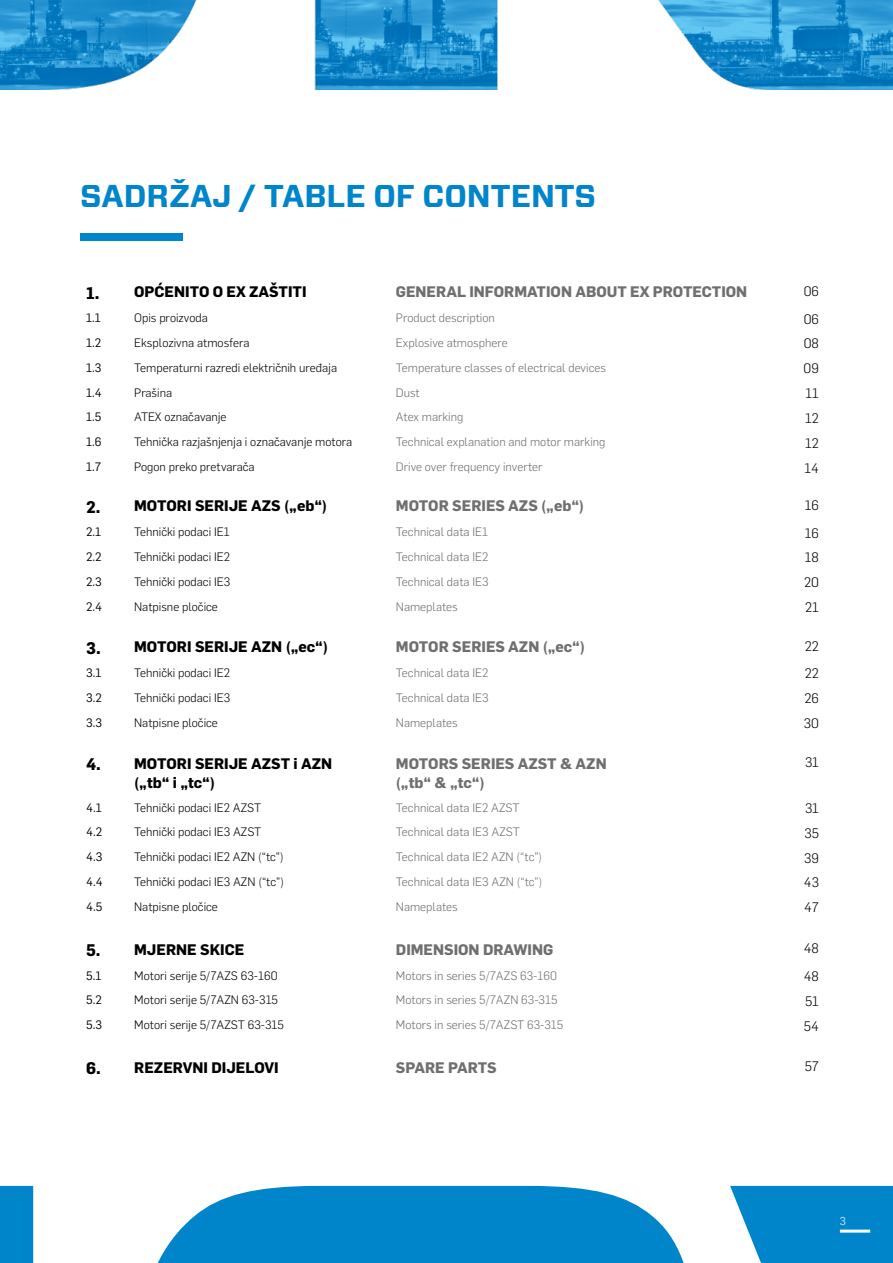
<style>
.page{position:relative;width:893px;height:1263px;background:#fff}
.page>*{position:absolute;margin:0;border:0;box-sizing:border-box;transform-origin:0 0}
.t1{font:700 31.5px "Forza";color:#0085cb}
.t2{font:700 15px/19.5px "Flama";color:#706f6f}
.t3{font:700 15px/19.5px "Flama";color:#000}
.t4{font:300 13.5px "Flama";color:#000}
.t5{font:300 12px "Flama";color:#000}
.t6{font:300 12px "Flama";color:#706f6f}
.t7{font:12px "Flama";color:#000}
.t8{font:300 11.25px "Flama";color:#fff}
.s1{font-size:16.5px}
</style>
<div class="page">
<div style="left:0;top:1186px;width:33px;height:77px;background:#0085cb"></div>
<svg style="left:730px;top:1186px;width:163px;height:77px"></svg>
<svg style="left:157px;top:1186px;width:527px;height:77px"></svg>
<hr style="left:840px;top:1229px;width:30px;height:3px;background:#fff">
<img style="left:0;top:0;width:893px;height:89px">
<div style="left:80px;top:233px;width:102px;height:8px;background:#0085cb"></div>
<h1 class="t1" style="left:80px;top:175px;width:517px">SADRŽAJ / TABLE OF CONTENTS</h1>
<p class="t3" style="left:86px;top:281px;width:222px"><span class="s1">1.</span> OPĆENITO O EX ZAŠTITI</p>
<p class="t2" style="left:396px;top:281px;width:353px">GENERAL INFORMATION ABOUT EX PROTECTION</p>
<p class="t4" style="left:804px;top:282px;width:17px">06</p>
<p class="t7" style="left:86px;top:310px;width:16px">1.1</p>
<p class="t5" style="left:134px;top:310px;width:75px">Opis proizvoda</p>
<p class="t6" style="left:396px;top:310px;width:100px">Product description</p>
<p class="t4" style="left:804px;top:310px;width:17px">06</p>
<p class="t7" style="left:86px;top:334px;width:17px">1.2</p>
<p class="t5" style="left:134px;top:335px;width:117px">Eksplozivna atmosfera</p>
<p class="t6" style="left:396px;top:335px;width:113px">Explosive atmosphere</p>
<p class="t4" style="left:804px;top:334px;width:17px">08</p>
<p class="t7" style="left:86px;top:359px;width:17px">1.3</p>
<p class="t5" style="left:134px;top:359px;width:204px">Temperaturni razredi električnih uređaja</p>
<p class="t6" style="left:396px;top:359px;width:212px">Temperature classes of electrical devices</p>
<p class="t4" style="left:804px;top:359px;width:17px">09</p>
<p class="t7" style="left:86px;top:384px;width:17px">1.4</p>
<p class="t5" style="left:134px;top:384px;width:39px">Prašina</p>
<p class="t6" style="left:396px;top:384px;width:25px">Dust</p>
<p class="t4" style="left:806px;top:384px;width:15px">11</p>
<p class="t7" style="left:86px;top:409px;width:17px">1.5</p>
<p class="t5" style="left:134px;top:409px;width:94px">ATEX označavanje</p>
<p class="t6" style="left:396px;top:409px;width:69px">Atex marking</p>
<p class="t4" style="left:805px;top:409px;width:15px">12</p>
<p class="t7" style="left:86px;top:434px;width:17px">1.6</p>
<p class="t5" style="left:134px;top:434px;width:219px">Tehnička razjašnjenja i označavanje motora</p>
<p class="t6" style="left:396px;top:434px;width:211px">Technical explanation and motor marking</p>
<p class="t4" style="left:805px;top:434px;width:15px">12</p>
<p class="t7" style="left:86px;top:459px;width:17px">1.7</p>
<p class="t5" style="left:134px;top:459px;width:122px">Pogon preko pretvarača</p>
<p class="t6" style="left:396px;top:459px;width:148px">Drive over frequency inverter</p>
<p class="t4" style="left:804px;top:459px;width:16px">14</p>
<p class="t3" style="left:86px;top:495px;width:243px"><span class="s1">2.</span> MOTORI SERIJE AZS („eb“)</p>
<p class="t2" style="left:396px;top:495px;width:190px">MOTOR SERIES AZS („eb“)</p>
<p class="t4" style="left:805px;top:496px;width:16px">16</p>
<p class="t7" style="left:86px;top:524px;width:17px">2.1</p>
<p class="t5" style="left:134px;top:524px;width:97px">Tehnički podaci IE1</p>
<p class="t6" style="left:396px;top:524px;width:94px">Technical data IE1</p>
<p class="t4" style="left:805px;top:524px;width:16px">16</p>
<p class="t7" style="left:86px;top:548px;width:17px">2.2</p>
<p class="t5" style="left:134px;top:549px;width:97px">Tehnički podaci IE2</p>
<p class="t6" style="left:396px;top:549px;width:94px">Technical data IE2</p>
<p class="t4" style="left:805px;top:548px;width:16px">18</p>
<p class="t7" style="left:86px;top:573px;width:17px">2.3</p>
<p class="t5" style="left:134px;top:573px;width:98px">Tehnički podaci IE3</p>
<p class="t6" style="left:396px;top:573px;width:94px">Technical data IE3</p>
<p class="t4" style="left:804px;top:573px;width:16px">20</p>
<p class="t7" style="left:86px;top:598px;width:17px">2.4</p>
<p class="t5" style="left:134px;top:598px;width:85px">Natpisne pločice</p>
<p class="t6" style="left:396px;top:598px;width:63px">Nameplates</p>
<p class="t4" style="left:805px;top:598px;width:15px">21</p>
<p class="t3" style="left:86px;top:636px;width:243px"><span class="s1">3.</span> MOTORI SERIJE AZN („ec“)</p>
<p class="t2" style="left:396px;top:636px;width:191px">MOTOR SERIES AZN („ec“)</p>
<p class="t4" style="left:805px;top:637px;width:16px">22</p>
<p class="t7" style="left:86px;top:664px;width:17px">3.1</p>
<p class="t5" style="left:134px;top:664px;width:97px">Tehnički podaci IE2</p>
<p class="t6" style="left:396px;top:664px;width:94px">Technical data IE2</p>
<p class="t4" style="left:805px;top:664px;width:16px">22</p>
<p class="t7" style="left:86px;top:689px;width:17px">3.2</p>
<p class="t5" style="left:134px;top:689px;width:98px">Tehnički podaci IE3</p>
<p class="t6" style="left:396px;top:689px;width:94px">Technical data IE3</p>
<p class="t4" style="left:804px;top:689px;width:16px">26</p>
<p class="t7" style="left:86px;top:714px;width:17px">3.3</p>
<p class="t5" style="left:134px;top:714px;width:85px">Natpisne pločice</p>
<p class="t6" style="left:396px;top:714px;width:63px">Nameplates</p>
<p class="t4" style="left:804px;top:714px;width:17px">30</p>
<p class="t3" style="left:134px;top:752px;width:199px;text-indent:-48px"><span class="s1">4.</span> MOTORI SERIJE AZST i AZN („tb“ i „tc“)</p>
<p class="t2" style="left:396px;top:752px;width:212px">MOTORS SERIES AZST &amp; AZN („tb“ &amp; „tc“)</p>
<p class="t4" style="left:805px;top:753px;width:15px">31</p>
<p class="t7" style="left:86px;top:799px;width:17px">4.1</p>
<p class="t5" style="left:134px;top:799px;width:128px">Tehnički podaci IE2 AZST</p>
<p class="t6" style="left:396px;top:799px;width:125px">Technical data IE2 AZST</p>
<p class="t4" style="left:805px;top:799px;width:15px">31</p>
<p class="t7" style="left:86px;top:824px;width:17px">4.2</p>
<p class="t5" style="left:134px;top:824px;width:129px">Tehnički podaci IE3 AZST</p>
<p class="t6" style="left:396px;top:824px;width:125px">Technical data IE3 AZST</p>
<p class="t4" style="left:804px;top:824px;width:16px">35</p>
<p class="t7" style="left:86px;top:849px;width:18px">4.3</p>
<p class="t5" style="left:134px;top:849px;width:151px">Tehnički podaci IE2 AZN (“tc”)</p>
<p class="t6" style="left:396px;top:849px;width:148px">Technical data IE2 AZN (“tc”)</p>
<p class="t4" style="left:804px;top:849px;width:16px">39</p>
<p class="t7" style="left:86px;top:873px;width:18px">4.4</p>
<p class="t5" style="left:134px;top:874px;width:151px">Tehnički podaci IE3 AZN (“tc”)</p>
<p class="t6" style="left:396px;top:874px;width:148px">Technical data IE3 AZN (“tc”)</p>
<p class="t4" style="left:804px;top:873px;width:17px">43</p>
<p class="t7" style="left:86px;top:898px;width:18px">4.5</p>
<p class="t5" style="left:134px;top:898px;width:85px">Natpisne pločice</p>
<p class="t6" style="left:396px;top:898px;width:63px">Nameplates</p>
<p class="t4" style="left:804px;top:898px;width:16px">47</p>
<p class="t3" style="left:86px;top:938px;width:160px"><span class="s1">5.</span> MJERNE SKICE</p>
<p class="t2" style="left:396px;top:938px;width:159px">DIMENSION DRAWING</p>
<p class="t4" style="left:804px;top:939px;width:17px">48</p>
<p class="t7" style="left:86px;top:967px;width:17px">5.1</p>
<p class="t5" style="left:134px;top:967px;width:145px">Motori serije 5/7AZS 63-160</p>
<p class="t6" style="left:396px;top:967px;width:163px">Motors in series 5/7AZS 63-160</p>
<p class="t4" style="left:804px;top:967px;width:17px">48</p>
<p class="t7" style="left:86px;top:992px;width:17px">5.2</p>
<p class="t5" style="left:134px;top:992px;width:145px">Motori serije 5/7AZN 63-315</p>
<p class="t6" style="left:396px;top:992px;width:163px">Motors in series 5/7AZN 63-315</p>
<p class="t4" style="left:805px;top:992px;width:15px">51</p>
<p class="t7" style="left:86px;top:1017px;width:17px">5.3</p>
<p class="t5" style="left:134px;top:1017px;width:151px">Motori serije 5/7AZST 63-315</p>
<p class="t6" style="left:396px;top:1017px;width:169px">Motors in series 5/7AZST 63-315</p>
<p class="t4" style="left:804px;top:1017px;width:16px">54</p>
<p class="t3" style="left:86px;top:1056px;width:194px"><span class="s1">6.</span> REZERVNI DIJELOVI</p>
<p class="t2" style="left:396px;top:1056px;width:102px">SPARE PARTS</p>
<p class="t4" style="left:805px;top:1057px;width:16px">57</p>
<p class="t8" style="left:840px;top:1213px;width:8px">3</p>
</div>
